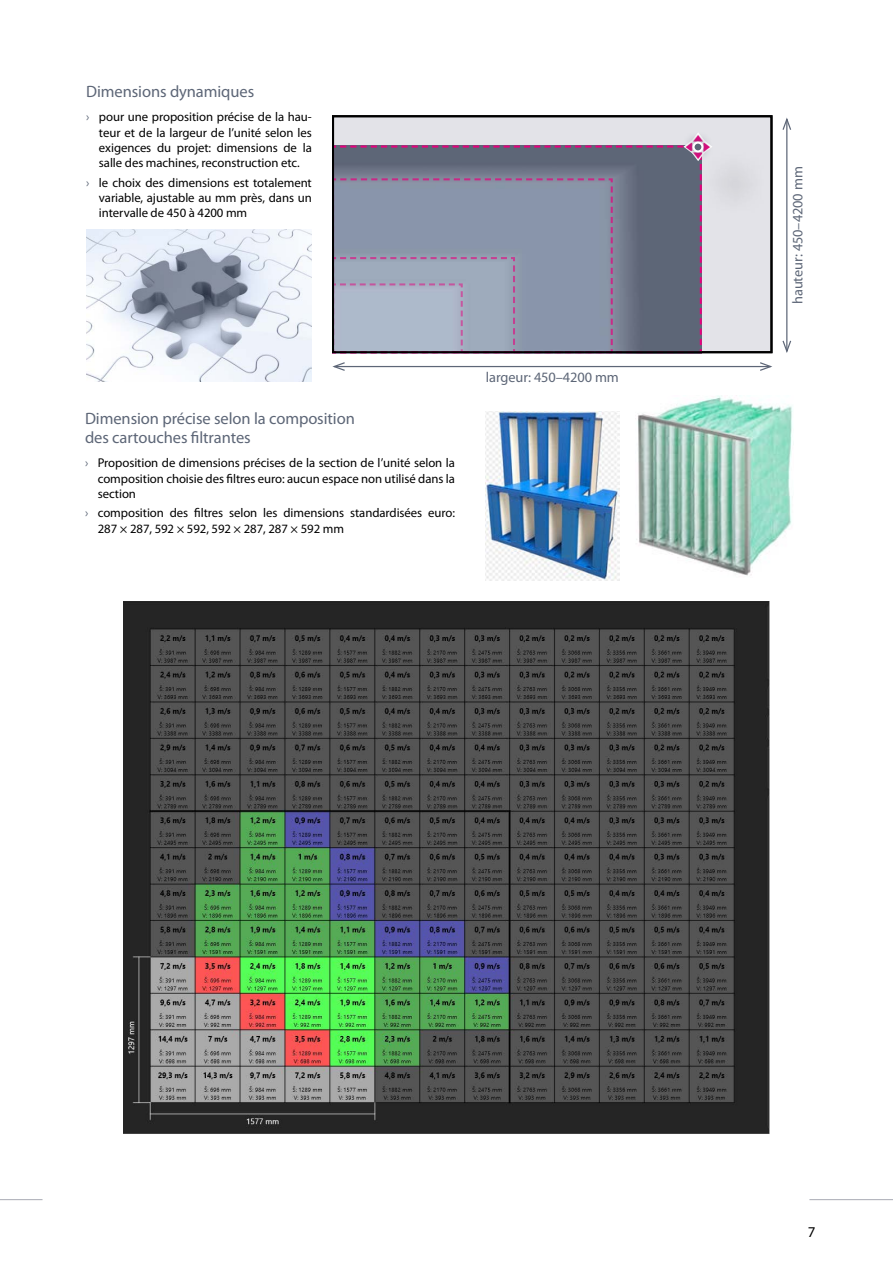
<style>
.page{position:relative;width:893px;height:1263px;background:#fff}
.page>*{position:absolute;margin:0;border:0;box-sizing:border-box;transform-origin:0 0}
.t1{font:16.5px/19.8px "Myriad Pro";letter-spacing:-.005em;color:#5d6677}
.t2{font:15px "Myriad Pro";color:#000}
.t3{font:14.4px "Myriad Pro";letter-spacing:-.005em;color:#5d6677}
.t4{font:12.75px/15.3px "Myriad Pro";letter-spacing:-.005em;color:#000;text-align:justify}
.s1{color:#5d6677}
</style>
<div class="page">
<hr style="left:809px;top:1199px;width:84px;height:1px;background:#a8aab4">
<hr style="left:0;top:1199px;width:43px;height:1px;background:#a8aab4">
<img style="left:123px;top:602px;width:647px;height:532px">
<img style="left:86px;top:229px;width:226px;height:152px">
<img style="left:486px;top:411px;width:133px;height:170px">
<img style="left:636px;top:395px;width:157px;height:181px">
<hr style="left:334px;top:366px;width:437px;height:1px;background:#5d6677">
<svg style="left:332px;top:362px;width:14px;height:9px"></svg>
<svg style="left:759px;top:362px;width:13px;height:9px"></svg>
<hr style="left:786px;top:119px;width:1px;height:232px;background:#5d6677">
<svg style="left:782px;top:339px;width:10px;height:14px"></svg>
<svg style="left:782px;top:117px;width:10px;height:14px"></svg>
<div style="left:333px;top:116px;width:438px;height:236px;background:#e3e3e8"></div>
<div style="left:332px;top:115px;width:440px;height:238px;border:2px solid #000"></div>
<svg style="left:332px;top:130px;width:383px;height:224px;background:#8b90a3"></svg>
<p class="t1" style="left:86px;top:82px;width:170px">Dimensions dynamiques</p>
<p class="t4" style="left:99px;top:109px;width:214px;text-indent:-13px"><span class="s1">›</span> pour une proposition précise de la hau&shy;teur et de la largeur de l’unité selon les exigences du projet: dimensions de la salle des machines, reconstruction etc.</p>
<p class="t4" style="left:99px;top:175px;width:214px;text-indent:-13px"><span class="s1">›</span> le choix des dimensions est totalement variable, ajustable au mm près, dans un intervalle de 450 à 4200 mm</p>
<p class="t1" style="left:85px;top:408px;width:271px">Dimension précise selon la composition des cartouches filtrantes</p>
<p class="t4" style="left:98px;top:455px;width:359px;text-indent:-13px"><span class="s1">›</span> Proposition de dimensions précises de la section de l’unité selon la composition choisie des filtres euro: aucun espace non utilisé dans la section</p>
<p class="t4" style="left:98px;top:505px;width:359px;text-indent:-13px"><span class="s1">›</span> composition des filtres selon les dimensions standardisées euro:<br>287 × 287, 592 × 592, 592 × 287, 287 × 592 mm</p>
<p class="t3" style="left:486px;top:369px;width:135px">largeur: 450–4200 mm</p>
<p class="t3" style="left:789px;top:304px;width:139px;rotate:-90deg">hauteur: 450–4200 mm</p>
<p class="t2" style="left:808px;top:1223px;width:9px">7</p>
</div>
